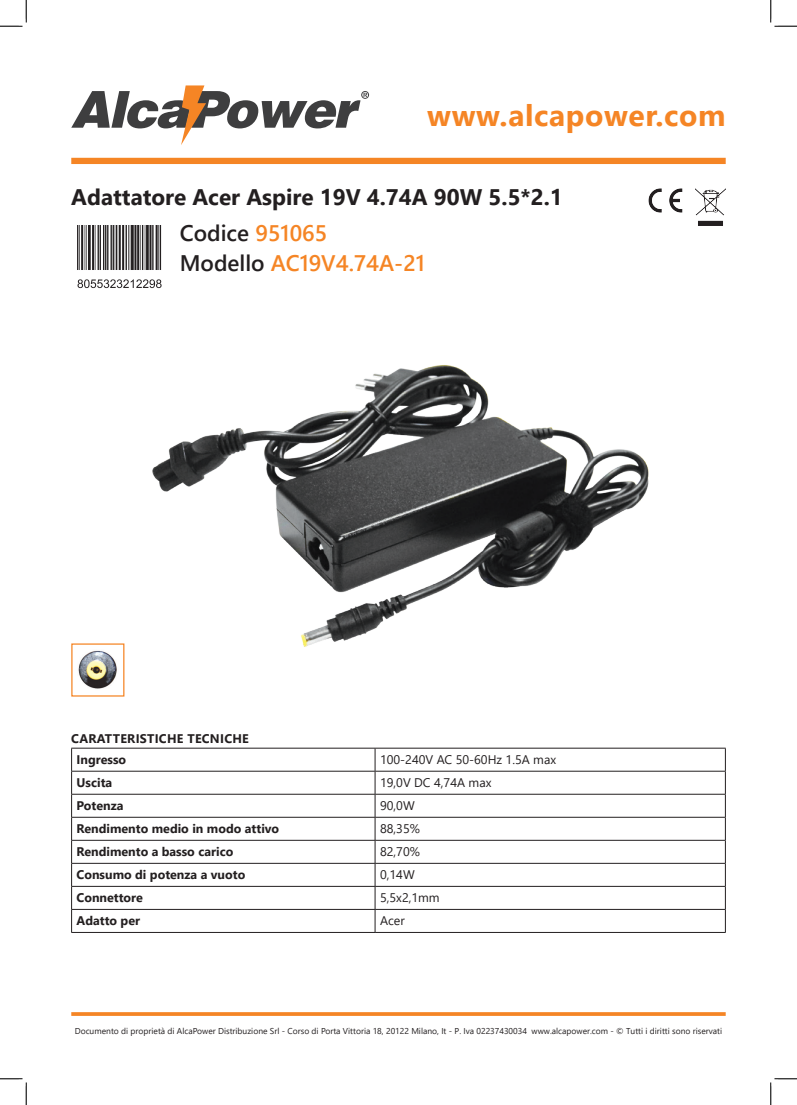
<style>
.page{position:relative;width:797px;height:1105px;background:#fff}
.page>*{position:absolute;margin:0;border:0;box-sizing:border-box;transform-origin:0 0}
.t1{font:700 30px "Segoe UI";letter-spacing:.02em;color:#f58525}
.t2{font:700 22.5px "Segoe UI";color:#231f20}
.t3{font:600 22.5px "Segoe UI";color:#f58525}
.t4{font:600 22.5px "Segoe UI";color:#231f20}
.t5{font:700 12.5px "Segoe UI";color:#231f20}
.t6{font:12.5px "Segoe UI";color:#231f20}
.t7{font:700 12.5px "Segoe UI";letter-spacing:.02em;color:#231f20}
.t8{font:8.5px "Segoe UI";color:#231f20}
.s1{color:#f58525}
.s2{color:#231f20}
</style>
<div class="page">
<svg style="left:71px;top:85px;width:298px;height:60px"></svg>
<div style="left:71px;top:158px;width:654px;height:6px;background:#f58525"></div>
<svg style="left:71px;top:1012px;width:654px;height:4px;background:#f58c32"></svg>
<img style="left:77px;top:225px;width:85px;height:64px">
<img style="left:648px;top:188px;width:35px;height:25px">
<img style="left:695px;top:188px;width:30px;height:37px">
<hr style="left:71px;top:748px;width:304px;height:1px;background:#231f20">
<hr style="left:375px;top:748px;width:350px;height:1px;background:#231f20">
<hr style="left:71px;top:771px;width:304px;height:1px;background:#231f20">
<hr style="left:375px;top:771px;width:350px;height:1px;background:#231f20">
<hr style="left:71px;top:794px;width:304px;height:1px;background:#231f20">
<hr style="left:375px;top:794px;width:350px;height:1px;background:#231f20">
<hr style="left:71px;top:817px;width:304px;height:1px;background:#231f20">
<hr style="left:375px;top:817px;width:350px;height:1px;background:#231f20">
<hr style="left:71px;top:840px;width:304px;height:1px;background:#231f20">
<hr style="left:375px;top:840px;width:350px;height:1px;background:#231f20">
<hr style="left:71px;top:863px;width:304px;height:1px;background:#231f20">
<hr style="left:375px;top:863px;width:350px;height:1px;background:#231f20">
<hr style="left:71px;top:886px;width:304px;height:1px;background:#231f20">
<hr style="left:375px;top:886px;width:350px;height:1px;background:#231f20">
<hr style="left:71px;top:909px;width:304px;height:1px;background:#231f20">
<svg style="left:71px;top:748px;width:1px;height:184px"></svg>
<hr style="left:375px;top:909px;width:350px;height:1px;background:#231f20">
<svg style="left:375px;top:748px;width:1px;height:184px"></svg>
<svg style="left:725px;top:748px;width:1px;height:184px"></svg>
<hr style="left:71px;top:932px;width:304px;height:1px;background:#231f20">
<hr style="left:375px;top:932px;width:350px;height:1px;background:#231f20">
<img style="left:124px;top:365px;width:525px;height:296px">
<img style="left:78px;top:650px;width:39px;height:39px">
<svg style="left:0;top:0;width:27px;height:27px"></svg>
<svg style="left:0;top:1078px;width:27px;height:27px"></svg>
<svg style="left:770px;top:0;width:27px;height:27px"></svg>
<svg style="left:770px;top:1078px;width:27px;height:27px"></svg>
<h1 class="t1" style="left:427px;top:87px;width:300px">www.alcapower.com</h1>
<p class="t2" style="left:71px;top:175px;width:493px">Adattatore Acer Aspire 19V 4.74A 90W 5.5*2.1</p>
<p class="t4" style="left:180px;top:212px;width:149px">Codice <span class="s1">951065</span></p>
<p class="t3" style="left:180px;top:242px;width:247px"><span class="s2">Modello</span> AC19V4.74A-21</p>
<p class="t7" style="left:71px;top:727px;width:179px">CARATTERISTICHE TECNICHE</p>
<p class="t5" style="left:77px;top:748px;width:51px">Ingresso</p>
<p class="t6" style="left:380px;top:748px;width:178px">100-240V AC 50-60Hz 1.5A max</p>
<p class="t5" style="left:77px;top:771px;width:37px">Uscita</p>
<p class="t6" style="left:380px;top:771px;width:113px">19,0V DC 4,74A max</p>
<p class="t5" style="left:77px;top:794px;width:48px">Potenza</p>
<p class="t6" style="left:380px;top:794px;width:36px">90,0W</p>
<p class="t5" style="left:77px;top:817px;width:204px">Rendimento medio in modo attivo</p>
<p class="t6" style="left:380px;top:817px;width:41px">88,35%</p>
<p class="t5" style="left:77px;top:840px;width:158px">Rendimento a basso carico</p>
<p class="t6" style="left:380px;top:840px;width:41px">82,70%</p>
<p class="t5" style="left:77px;top:863px;width:170px">Consumo di potenza a vuoto</p>
<p class="t6" style="left:380px;top:863px;width:36px">0,14W</p>
<p class="t5" style="left:77px;top:886px;width:68px">Connettore</p>
<p class="t6" style="left:380px;top:886px;width:61px">5,5x2,1mm</p>
<p class="t5" style="left:77px;top:909px;width:65px">Adatto per</p>
<p class="t6" style="left:380px;top:909px;width:26px">Acer</p>
<p class="t8" style="left:75px;top:1023px;width:649px">Documento di proprietà di AlcaPower Distribuzione Srl - Corso di Porta Vittoria 18, 20122 Milano, It - P. Iva 02237430034 www.alcapower.com - © Tutti i diritti sono riservati</p>
</div>
